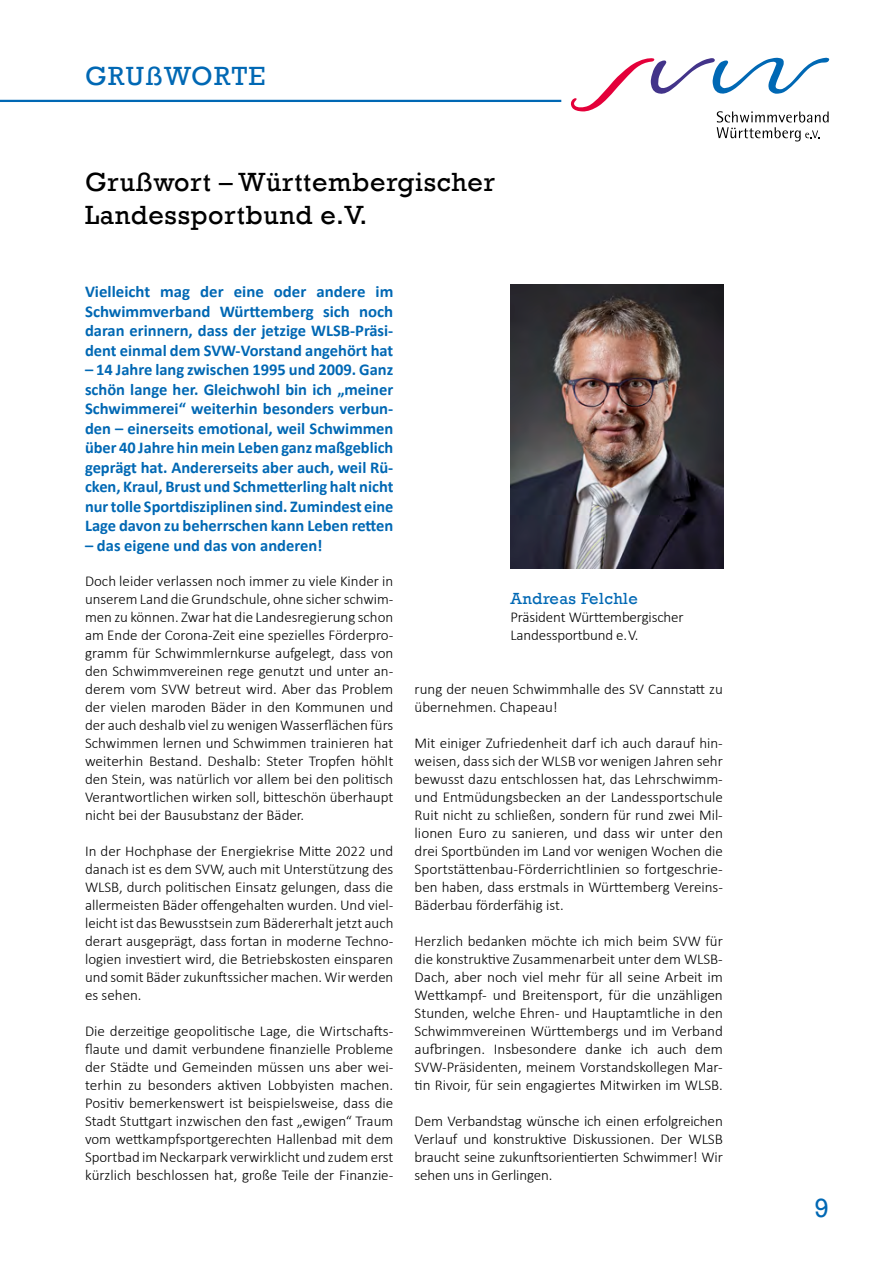
<style>
.page{position:relative;width:893px;height:1263px;background:#fff}
.page>*{position:absolute;margin:0;border:0;box-sizing:border-box;transform-origin:0 0}
.t1{font:27px/33px "Rockwell";letter-spacing:.025em;color:#000}
.t2{font:27px "Rockwell";letter-spacing:.05em;color:#0068b4}
.t3{font:700 16.5px/19.5px "Calibri";color:#0068b4;text-align:justify}
.t4{font:16.5px "Rockwell";letter-spacing:.025em;color:#0068b4}
.t5{font:300 15px/18px "Calibri";color:#000;text-align:justify}
</style>
<div class="page">
<hr style="left:0;top:100px;width:561px;height:2px;background:#0068b4">
<svg style="left:570px;top:58px;width:259px;height:83px"></svg>
<img style="left:510px;top:285px;width:213px;height:284px">
<h1 class="t2" style="left:85px;top:60px;width:182px">GRUßWORTE</h1>
<h1 class="t1" style="left:85px;top:166px;width:411px">Grußwort – Württembergischer<br>Landessportbund e.V.</h1>
<p class="t3" style="left:85px;top:282px;width:310px">Vielleicht mag der eine oder andere im Schwimmverband Württemberg sich noch daran erinnern, dass der jetzige WLSB-Präsi&shy;dent einmal dem SVW-Vorstand angehört hat</p>
<p class="t3" style="left:85px;top:360px;width:310px">– 14 Jahre lang zwischen 1995 und 2009. Ganz schön lange her. Gleichwohl bin ich „meiner Schwimmerei“ weiterhin besonders verbun&shy;den – einerseits emotional, weil Schwimmen über 40 Jahre hin mein Leben ganz maßgeblich geprägt hat. Andererseits aber auch, weil Rü&shy;cken, Kraul, Brust und Schmetterling halt nicht nur tolle Sportdisziplinen sind. Zumindest eine Lage davon zu beherrschen kann Leben retten</p>
<p class="t3" style="left:85px;top:535px;width:239px">– das eigene und das von anderen!</p>
<p class="t5" style="left:85px;top:572px;width:310px">Doch leider verlassen noch immer zu viele Kinder in unserem Land die Grundschule, ohne sicher schwim&shy;men zu können. Zwar hat die Landesregierung schon am Ende der Corona-Zeit eine spezielles Förderpro&shy;gramm für Schwimmlernkurse aufgelegt, dass von den Schwimmvereinen rege genutzt und unter an&shy;derem vom SVW betreut wird. Aber das Problem der vielen maroden Bäder in den Kommunen und der auch deshalb viel zu wenigen Wasserflächen fürs Schwimmen lernen und Schwimmen trainieren hat weiterhin Bestand. Deshalb: Steter Tropfen höhlt den Stein, was natürlich vor allem bei den politisch Verantwortlichen wirken soll, bitteschön überhaupt nicht bei der Bausubstanz der Bäder.</p>
<p class="t5" style="left:85px;top:842px;width:310px">In der Hochphase der Energiekrise Mitte 2022 und danach ist es dem SVW, auch mit Unterstützung des WLSB, durch politischen Einsatz gelungen, dass die allermeisten Bäder offengehalten wurden. Und viel&shy;leicht ist das Bewusstsein zum Bädererhalt jetzt auch derart ausgeprägt, dass fortan in moderne Techno&shy;logien investiert wird, die Betriebskosten einsparen und somit Bäder zukunftssicher machen. Wir werden es sehen.</p>
<p class="t5" style="left:85px;top:1022px;width:310px">Die derzeitige geopolitische Lage, die Wirtschafts&shy;flaute und damit verbundene finanzielle Probleme der Städte und Gemeinden müssen uns aber wei&shy;terhin zu besonders aktiven Lobbyisten machen.<br>Positiv bemerkenswert ist beispielsweise, dass die Stadt Stuttgart inzwischen den fast „ewigen“ Traum vom wettkampfsportgerechten Hallenbad mit dem Sportbad im Neckarpark verwirklicht und zudem erst kürzlich beschlossen hat, große Teile der Finanzie-</p>
<p class="t4" style="left:510px;top:589px;width:129px">Andreas Felchle</p>
<p class="t5" style="left:510px;top:608px;width:175px">Präsident Württembergischer<br>Landessportbund e. V.</p>
<p class="t5" style="left:415px;top:680px;width:310px">rung der neuen Schwimmhalle des SV Cannstatt zu übernehmen. Chapeau!</p>
<p class="t5" style="left:415px;top:734px;width:310px">Mit einiger Zufriedenheit darf ich auch darauf hin&shy;weisen, dass sich der WLSB vor wenigen Jahren sehr bewusst dazu entschlossen hat, das Lehrschwimm&shy;und Entmüdungsbecken an der Landessportschule Ruit nicht zu schließen, sondern für rund zwei Mil&shy;lionen Euro zu sanieren, und dass wir unter den drei Sportbünden im Land vor wenigen Wochen die Sportstättenbau-Förderrichtlinien so fortgeschrie&shy;ben haben, dass erstmals in Württemberg Vereins-Bäderbau förderfähig ist.</p>
<p class="t5" style="left:415px;top:932px;width:310px">Herzlich bedanken möchte ich mich beim SVW für die konstruktive Zusammenarbeit unter dem WLSB-Dach, aber noch viel mehr für all seine Arbeit im Wettkampf- und Breitensport, für die unzähligen Stunden, welche Ehren- und Hauptamtliche in den Schwimmvereinen Württembergs und im Verband aufbringen. Insbesondere danke ich auch dem SVW-Präsidenten, meinem Vorstandskollegen Mar&shy;tin Rivoir, für sein engagiertes Mitwirken im WLSB.</p>
<p class="t5" style="left:415px;top:1112px;width:310px">Dem Verbandstag wünsche ich einen erfolgreichen Verlauf und konstruktive Diskussionen. Der WLSB braucht seine zukunftsorientierten Schwimmer! Wir sehen uns in Gerlingen.</p>
<h1 class="t2" style="left:815px;top:1192px;width:16px">9</h1>
</div>
